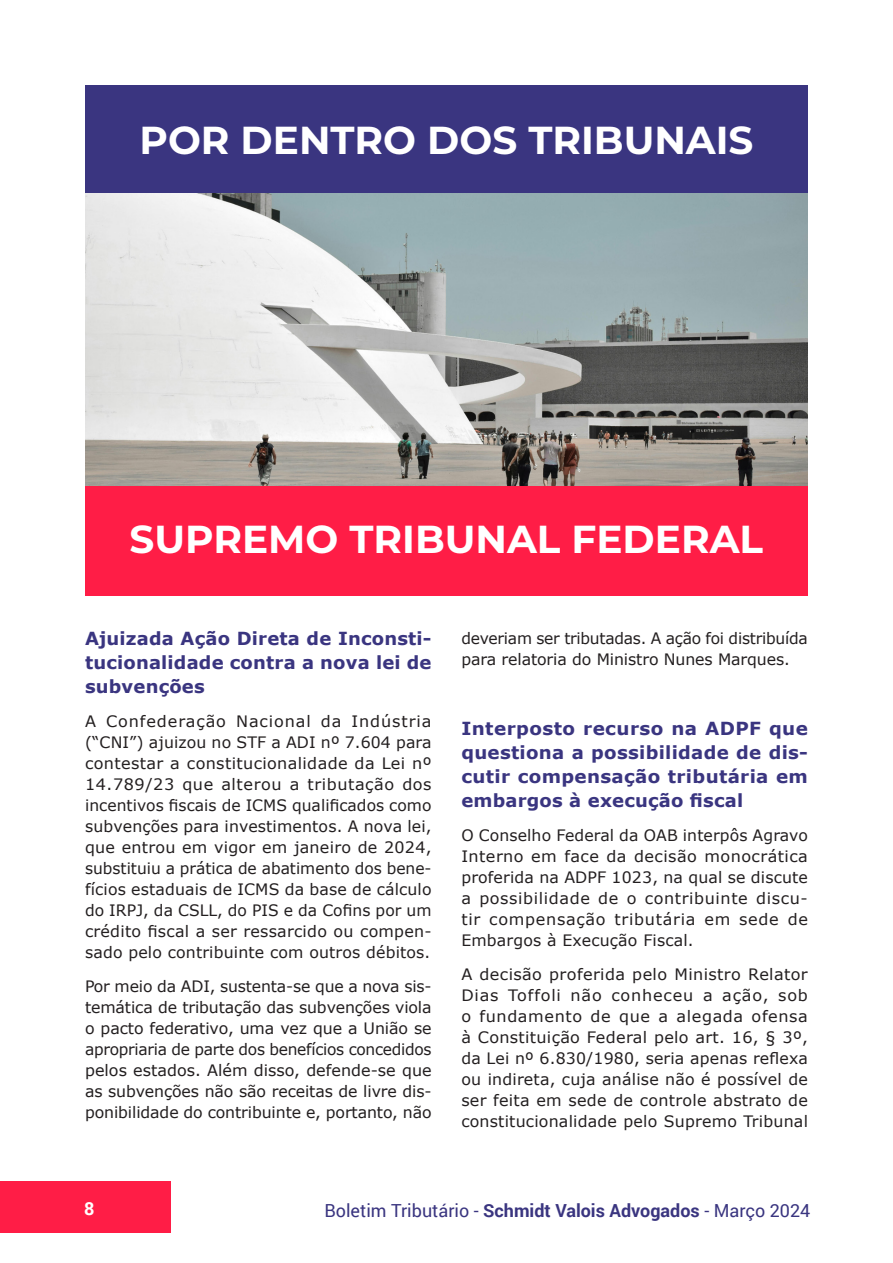
<style>
.page{position:relative;width:893px;height:1263px;background:#fff}
.page>*{position:absolute;margin:0;border:0;box-sizing:border-box;transform-origin:0 0}
.titulo_branco{font:700 39px "Montserrat";color:#fff}
.subtitulo_azul{font:700 18px/24px "Verdana";letter-spacing:.01em;color:#3a3580;text-align:justify}
.t1{font:18px "Roboto";color:#3a3580}
.t2{font:700 18px "Roboto";color:#fff}
.text{font:15.75px/21px "Verdana";letter-spacing:.01em;color:#231f20;text-align:justify}
.text-2{font:15.75px/21px "Verdana";letter-spacing:-.015em;color:#231f20}
.s1{font-weight:700}
</style>
<div class="page">
<div style="left:0;top:1182px;width:171px;height:51px;background:#ff1d46"></div>
<img style="left:85px;top:193px;width:723px;height:293px">
<div style="left:85px;top:85px;width:723px;height:108px;background:#3a3580"></div>
<div style="left:85px;top:486px;width:723px;height:109px;background:#ff1d46"></div>
<p class="titulo_branco" style="left:139px;top:112px;width:616px">POR DENTRO DOS TRIBUNAIS</p>
<p class="titulo_branco" style="left:130px;top:511px;width:635px">SUPREMO TRIBUNAL FEDERAL</p>
<p class="subtitulo_azul" style="left:85px;top:626px;width:348px">Ajuizada Ação Direta de Inconsti&shy;tucionalidade contra a nova lei de subvenções</p>
<p class="text" style="left:85px;top:711px;width:348px">A Confederação Nacional da Indústria (“CNI”) ajuizou no STF a ADI nº 7.604 para contestar a constitucionalidade da Lei nº 14.789/23 que alterou a tributação dos incentivos fiscais de ICMS qualificados como subvenções para investimentos. A nova lei, que entrou em vigor em janeiro de 2024, substituiu a prática de abatimento dos bene&shy;fícios estaduais de ICMS da base de cálculo do IRPJ, da CSLL, do PIS e da Cofins por um crédito fiscal a ser ressarcido ou compen&shy;sado pelo contribuinte com outros débitos.</p>
<p class="text" style="left:85px;top:976px;width:348px">Por meio da ADI, sustenta-se que a nova sis&shy;temática de tributação das subvenções viola o pacto federativo, uma vez que a União se apropriaria de parte dos benefícios concedidos pelos estados. Além disso, defende-se que as subvenções não são receitas de livre dis&shy;ponibilidade do contribuinte e, portanto, não</p>
<p class="text-2" style="left:461px;top:627px;width:348px">deveriam ser tributadas. A ação foi distribuída para relatoria do Ministro Nunes Marques.</p>
<p class="subtitulo_azul" style="left:461px;top:716px;width:348px">Interposto recurso na ADPF que questiona a possibilidade de dis&shy;cutir compensação tributária em embargos à execução fiscal</p>
<p class="text" style="left:461px;top:825px;width:348px">O Conselho Federal da OAB interpôs Agravo Interno em face da decisão monocrática proferida na ADPF 1023, na qual se discute a possibilidade de o contribuinte discu&shy;tir compensação tributária em sede de Embargos à Execução Fiscal.</p>
<p class="text" style="left:461px;top:963px;width:348px">A decisão proferida pelo Ministro Relator Dias Toffoli não conheceu a ação, sob o fundamento de que a alegada ofensa à Constituição Federal pelo art. 16, § 3º, da Lei nº 6.830/1980, seria apenas reflexa ou indireta, cuja análise não é possível de ser feita em sede de controle abstrato de constitucionalidade pelo Supremo Tribunal</p>
<p class="t2" style="left:84px;top:1195px;width:12px">8</p>
<p class="t1" style="left:324px;top:1198px;width:487px">Boletim Tributário - <span class="s1">Schmidt Valois Advogados</span> - Março 2024</p>
</div>
